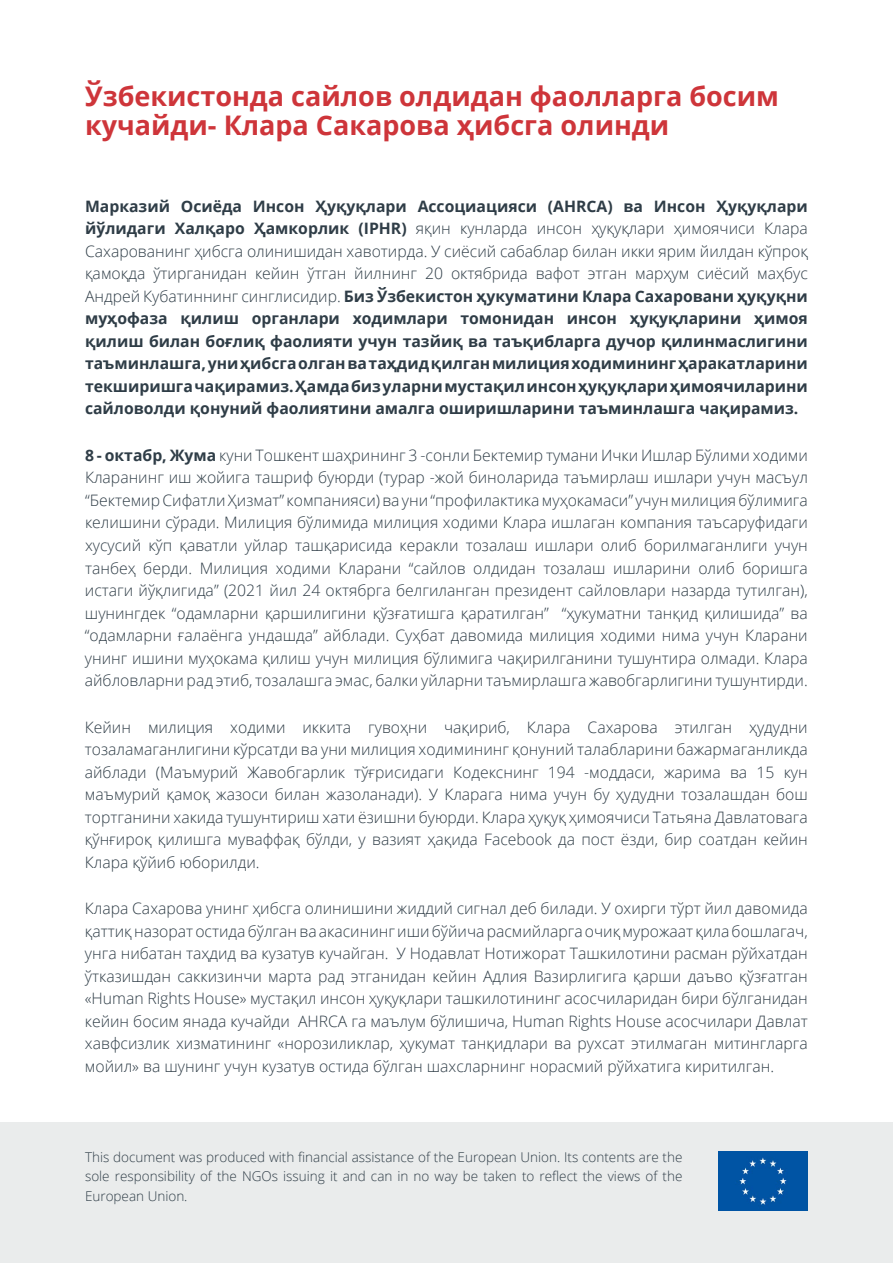
<style>
.page{position:relative;width:893px;height:1263px;background:#fff}
.page>*{position:absolute;margin:0;border:0;box-sizing:border-box;transform-origin:0 0}
.t1{font:700 27px/29.1px "Open Sans";color:#ce353a}
.t2{font:300 15.75px/22.5px "Open Sans";color:#2f3d47;text-align:justify}
.t3{font:700 15.75px/22.5px "Open Sans";color:#2f3d47;text-align:justify}
.t4{font:300 13.5px/19.5px "Open Sans";color:#2f3d47;text-align:justify}
.s1{font-weight:300}
.s2{font-weight:700}
</style>
<div class="page">
<div style="left:0;top:1122px;width:893px;height:141px;background:#eaecec"></div>
<img style="left:718px;top:1151px;width:90px;height:60px">
<h1 class="t1" style="left:85px;top:81px;width:695px">Ўзбекистонда сайлов олдидан фаолларга босим кучайди- Клара Сакарова ҳибсга олинди</h1>
<p class="t3" style="left:85px;top:194px;width:724px">Марказий Осиёда Инсон Ҳуқуқлари Ассоциацияси (AHRCA) ва Инсон Ҳуқуқлари йўлидаги Халқаро Ҳамкорлик (IPHR) <span class="s1">яқин кунларда инсон ҳуқуқлари ҳимоячиси Клара Сахарованинг ҳибсга олинишидан хавотирда. У сиёсий сабаблар билан икки ярим йилдан кўпроқ қамоқда ўтирганидан кейин ўтган йилнинг 20 октябрида вафот этган марҳум сиёсий маҳбус Андрей Кубатиннинг синглисидир.</span> Биз Ўзбекистон ҳукуматини Клара Сахаровани ҳуқуқни муҳофаза қилиш органлари ходимлари томонидан инсон ҳуқуқларини ҳимоя қилиш билан боғлиқ фаолияти учун тазйиқ ва таъқибларга дучор қилинмаслигини таъминлашга, уни ҳибсга олган ва таҳдид қилган милиция ходимининг ҳаракатларини текширишга чақирамиз. Ҳамда биз уларни мустақил инсон ҳуқуқлари ҳимоячиларини сайловолди қонуний фаолиятини амалга оширишларини таъминлашга чақирамиз.</p>
<p class="t2" style="left:85px;top:444px;width:725px"><span class="s2">8 - октабр, Жума</span> куни Тошкент шаҳрининг 3 -сонли Бектемир тумани Ички Ишлар Бўлими ходими Кларанинг иш жойига ташриф буюрди (турар -жой биноларида таъмирлаш ишлари учун масъул “БектемирСифатлиҲизмат” компанияси) ва уни “профилактикамуҳокамаси” учунмилиция бўлимига келишини сўради. Милиция бўлимида милиция ходими Клара ишлаган компания таъсаруфидаги хусусий кўп қаватли уйлар ташқарисида керакли тозалаш ишлари олиб борилмаганлиги учун танбеҳ берди. Милиция ходими Кларани “сайлов олдидан тозалаш ишларини олиб боришга истаги йўқлигида” (2021 йил 24 октябрга белгиланган президент сайловлари назарда тутилган), шунингдек “одамларни қаршилигини қўзғатишга қаратилган” “ҳукуматни танқид қилишида” ва “одамларни ғалаёнга ундашда” айблади. Суҳбат давомида милиция ходими нима учун Кларани унинг ишини муҳокама қилиш учун милиция бўлимига чақирилганини тушунтира олмади. Клара айбловларни рад этиб, тозалашга эмас, балки уйларни таъмирлашга жавобгарлигини тушунтирди.</p>
<p class="t2" style="left:85px;top:715px;width:724px">Кейин милиция ходими иккита гувоҳни чақириб, Клара Сахарова этилган ҳудудни тозаламаганлигини кўрсатди ва уни милиция ходимининг қонуний талабларини бажармаганликда айблади (Маъмурий Жавобгарлик тўғрисидаги Кодекснинг 194 -моддаси, жарима ва 15 кун маъмурий қамоқ жазоси билан жазоланади). У Кларага нима учун бу ҳудудни тозалашдан бош тортганини хакида тушунтириш хати ёзишни буюрди. Клара ҳуқуқ ҳимоячиси Татьяна Давлатовага қўнғироқ қилишга муваффақ бўлди, у вазият ҳақида Facebook да пост ёзди, бир соатдан кейин Клара қўйиб юборилди.</p>
<p class="t2" style="left:85px;top:897px;width:724px">Клара Сахарова унинг ҳибсга олинишини жиддий сигнал деб билади. У охирги тўрт йил давомида қаттиқ назорат остида бўлган ва акасининг иши бўйича расмийларга очиқ мурожаат қила бошлагач, унга нибатан таҳдид ва кузатув кучайган. У Нодавлат Нотижорат Ташкилотини расман рўйхатдан ўтказишдан саккизинчи марта рад этганидан кейин Адлия Вазирлигига қарши даъво қўзғатган «Human Rights House» мустақил инсон ҳуқуқлари ташкилотининг асосчиларидан бири бўлганидан кейин босим янада кучайди AHRCA га маълум бўлишича, Human Rights House асосчилари Давлат хавфсизлик хизматининг «норозиликлар, ҳукумат танқидлари ва рухсат этилмаган митингларга мойил» ва шунинг учун кузатув остида бўлган шахсларнинг норасмий рўйхатига киритилган.</p>
<p class="t4" style="left:85px;top:1147px;width:599px">This document was produced with financial assistance of the European Union. Its contents are the sole responsibility of the NGOs issuing it and can in no way be taken to reflect the views of the European Union.</p>
</div>
